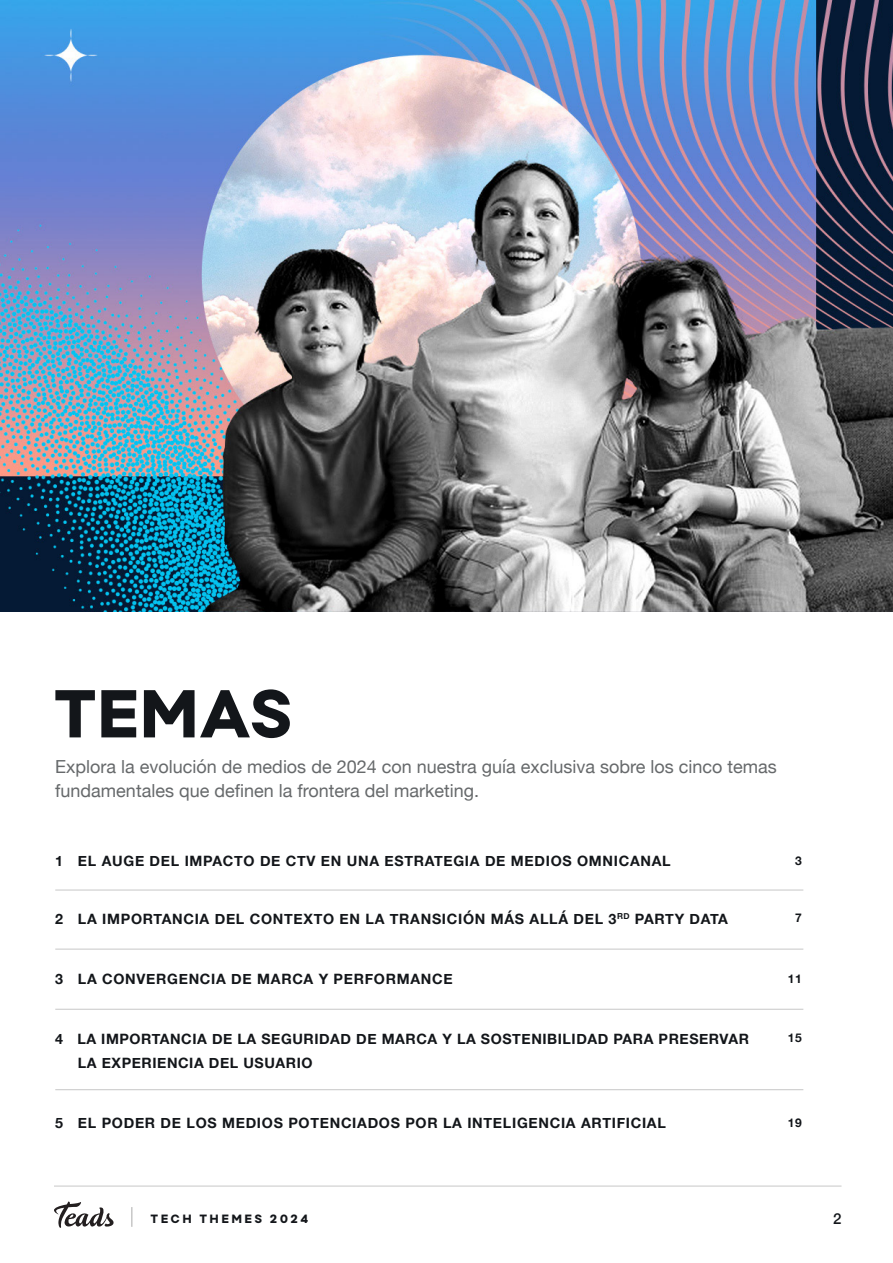
<style>
.page{position:relative;width:893px;height:1263px;background:#fff}
.page>*{position:absolute;margin:0;border:0;box-sizing:border-box;transform-origin:0 0}
.t1{font:67.5px "Soin Sans Pro Headline";letter-spacing:.05em;color:#13161a}
.t2{font:18px/24px "Helvetica Neue";color:#66696b}
.t3{font:500 15px "Helvetica Neue";color:#13161a}
.t4{font:700 14.25px/24px "Helvetica Neue";letter-spacing:.05em;color:#13161a}
.t5{font:12px "Soin Sans Pro Headline";letter-spacing:.25em;color:#13161a}
.t6{font:700 12px "Helvetica Neue";color:#13161a}
</style>
<div class="page">
<svg style="left:54px;top:1201px;width:60px;height:27px"></svg>
<hr style="left:131px;top:1207px;width:2px;height:20px;background:#c7c7c7">
<hr style="left:54px;top:1186px;width:787px;height:1px;background:#c7c7c7">
<hr style="left:55px;top:890px;width:748px;height:1px;background:#c7c7c7">
<hr style="left:55px;top:949px;width:748px;height:1px;background:#c7c7c7">
<hr style="left:55px;top:1009px;width:748px;height:1px;background:#c7c7c7">
<hr style="left:55px;top:1089px;width:748px;height:1px;background:#c7c7c7">
<img style="left:0;top:0;width:893px;height:611px">
<p class="t1" style="left:55px;top:655px;width:237px">TEMAS</p>
<p class="t2" style="left:55px;top:755px;width:723px">Explora la evolución de medios de 2024 con nuestra guía exclusiva sobre los cinco temas fundamentales que definen la frontera del marketing.</p>
<p class="t4" style="left:55px;top:849px;width:617px">1 EL AUGE DEL IMPACTO DE CTV EN UNA ESTRATEGIA DE MEDIOS OMNICANAL</p>
<p class="t6" style="left:795px;top:851px;width:8px">3</p>
<p class="t4" style="left:55px;top:907px;width:674px">2 LA IMPORTANCIA DEL CONTEXTO EN LA TRANSICIÓN MÁS ALLÁ DEL 3<sup>RD</sup> PARTY DATA</p>
<p class="t6" style="left:795px;top:909px;width:8px">7</p>
<p class="t4" style="left:55px;top:967px;width:399px">3 LA CONVERGENCIA DE MARCA Y PERFORMANCE</p>
<p class="t6" style="left:788px;top:969px;width:15px">11</p>
<p class="t4" style="left:78px;top:1027px;width:673px;text-indent:-23px">4 LA IMPORTANCIA DE LA SEGURIDAD DE MARCA Y LA SOSTENIBILIDAD PARA PRESERVAR<br>LA EXPERIENCIA DEL USUARIO</p>
<p class="t6" style="left:788px;top:1028px;width:15px">15</p>
<p class="t4" style="left:55px;top:1111px;width:612px">5 EL PODER DE LOS MEDIOS POTENCIADOS POR LA INTELIGENCIA ARTIFICIAL</p>
<p class="t6" style="left:788px;top:1113px;width:15px">19</p>
<p class="t5" style="left:151px;top:1209px;width:158px">TECH THEMES 2024</p>
<p class="t3" style="left:833px;top:1206px;width:10px">2</p>
</div>
